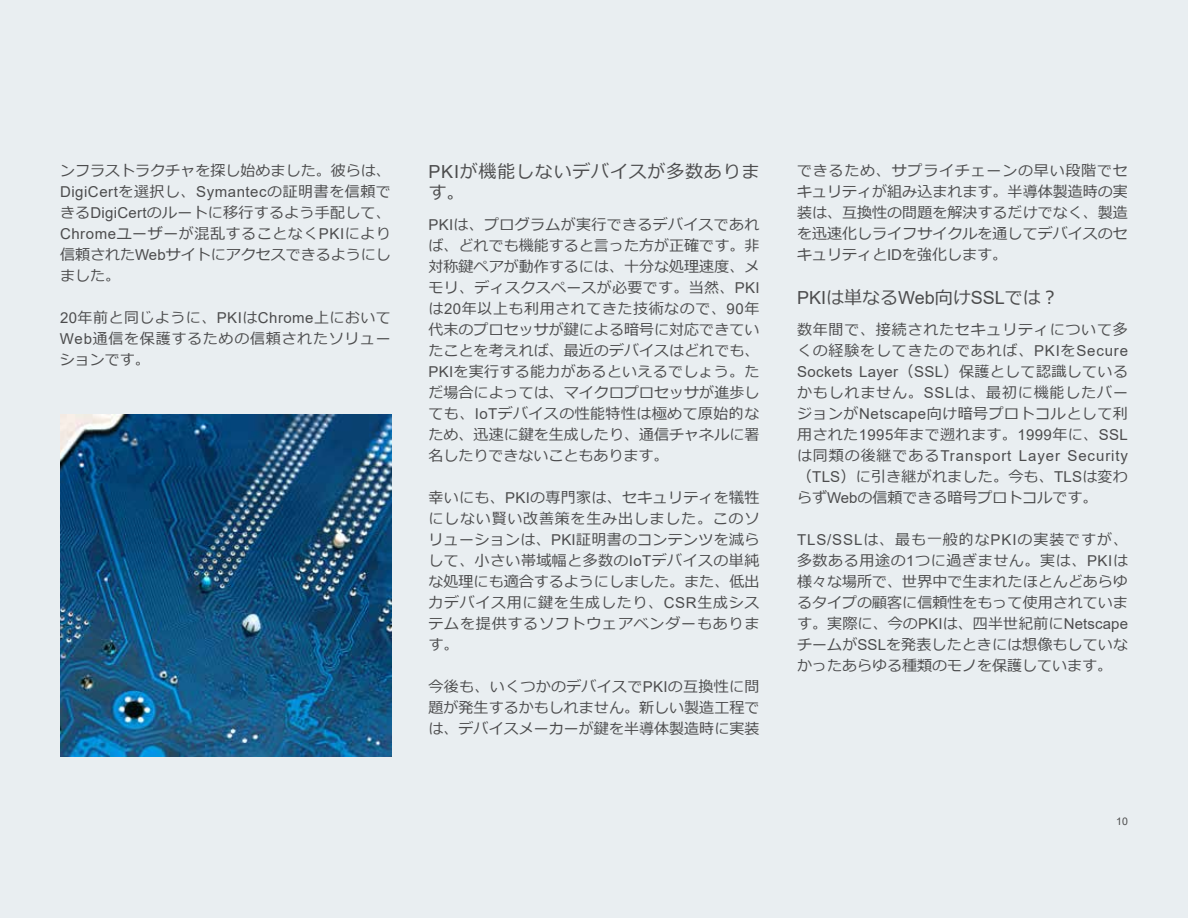
<style>
.page{position:relative;width:1188px;height:918px;background:#e9eef1}
.page>*{position:absolute;margin:0;border:0;box-sizing:border-box;transform-origin:0 0}
.t1{font:18px/21.6px "Meiryo";letter-spacing:.045em;color:#4c4c4d}
.t2{font:18px "Arial";color:#4c4c4d}
.t3{font:15px/21px "Meiryo";letter-spacing:.01em;color:#4c4c4d;text-align:justify}
.t4{font:15px "Arial";letter-spacing:.035em;color:#4c4c4d}
.t5{font:15px/21px "Meiryo";letter-spacing:.055em;color:#4c4c4d}
.t6{font:15px "Arial";letter-spacing:.06em;color:#4c4c4d}
.t7{font:10.5px "Arial";color:#4c4c4d}
.s1{font-family:"Meiryo"}
.s2{font-family:"Arial"}
</style>
<div class="page">
<img style="left:60px;top:415px;width:331px;height:342px">
<p class="t3" style="left:60px;top:161px;width:332px">ンフラストラクチャを探し始めました。彼らは、</p>
<p class="t4" style="left:60px;top:181px;width:332px">DigiCert<span class="s1">を選択し、</span>Symantec<span class="s1">の証明書を信頼で</span></p>
<p class="t3" style="left:60px;top:203px;width:332px">きる<span class="s2">DigiCert</span>のルートに移行するよう手配して、<span class="s2">Chrome</span>ユーザーが混乱することなく<span class="s2">PKI</span>により信頼された<span class="s2">Web</span>サイトにアクセスできるようにしました。</p>
<p class="t3" style="left:60px;top:308px;width:333px"><span class="s2">20</span>年前と同じように、<span class="s2">PKI</span>は<span class="s2">Chrome</span>上において<span class="s2">Web</span>通信を保護するための信頼されたソリューションです。</p>
<p class="t1" style="left:429px;top:162px;width:332px"><span class="s2">PKI</span>が機能しないデバイスが多数あります。</p>
<p class="t3" style="left:429px;top:215px;width:333px"><span class="s2">PKI</span>は、プログラムが実行できるデバイスであれば、どれでも機能すると言った方が正確です。非対称鍵ペアが動作するには、十分な処理速度、メモリ、ディスクスペースが必要です。当然、<span class="s2">PKI</span>は<span class="s2">20</span>年以上も利用されてきた技術なので、<span class="s2">90</span>年代末のプロセッサが鍵による暗号に対応できていたことを考えれば、最近のデバイスはどれでも、<span class="s2">PKI</span>を実行する能力があるといえるでしょう。ただ場合によっては、マイクロプロセッサが進歩しても、<span class="s2">IoT</span>デバイスの性能特性は極めて原始的なため、迅速に鍵を生成したり、通信チャネルに署名したりできないこともあります。</p>
<p class="t3" style="left:429px;top:488px;width:333px">幸いにも、<span class="s2">PKI</span>の専門家は、セキュリティを犠牲にしない賢い改善策を生み出しました。このソリューションは、<span class="s2">PKI</span>証明書のコンテンツを減らして、小さい帯域幅と多数の<span class="s2">IoT</span>デバイスの単純な処理にも適合するようにしました。また、低出力デバイス用に鍵を生成したり、<span class="s2">CSR</span>生成システムを提供するソフトウェアベンダーもあります。</p>
<p class="t3" style="left:429px;top:677px;width:333px">今後も、いくつかのデバイスで<span class="s2">PKI</span>の互換性に問題が発生するかもしれません。新しい製造工程では、デバイスメーカーが鍵を半導体製造時に実装</p>
<p class="t3" style="left:797px;top:161px;width:332px">できるため、サプライチェーンの早い段階でセキュリティが組み込まれます。半導体製造時の実装は、互換性の問題を解決するだけでなく、製造を迅速化しライフサイクルを通してデバイスのセキュリティと<span class="s2">ID</span>を強化します。</p>
<p class="t2" style="left:797px;top:286px;width:263px">PKI<span class="s1">は単なる</span>Web<span class="s1">向け</span>SSL<span class="s1">では︖</span></p>
<p class="t5" style="left:797px;top:320px;width:333px">数年間で、接続されたセキュリティについて多くの経験をしてきたのであれば、<span class="s2">PKI</span>を<span class="s2">Secure</span></p>
<p class="t4" style="left:797px;top:362px;width:333px">Sockets Layer<span class="s1">（</span>SSL<span class="s1">）保護として認識している</span></p>
<p class="t3" style="left:797px;top:383px;width:332px">かもしれません。<span class="s2">SSL</span>は、最初に機能したバージョンが<span class="s2">Netscape</span>向け暗号プロトコルとして利用された<span class="s2">1995</span>年まで遡れます。<span class="s2">1999</span>年に、<span class="s2">SSL</span></p>
<p class="t6" style="left:797px;top:446px;width:333px"><span class="s1">は同類の後継である</span>Transport Layer Security</p>
<p class="t3" style="left:797px;top:467px;width:332px">（<span class="s2">TLS</span>）に引き継がれました。今も、<span class="s2">TLS</span>は変わらず<span class="s2">Web</span>の信頼できる暗号プロトコルです。</p>
<p class="t3" style="left:797px;top:530px;width:333px"><span class="s2">TLS/SSL</span>は、最も一般的な<span class="s2">PKI</span>の実装ですが、多数ある用途の<span class="s2">1</span>つに過ぎません。実は、<span class="s2">PKI</span>は様々な場所で、世界中で生まれたほとんどあらゆるタイプの顧客に信頼性をもって使用されています。実際に、今の<span class="s2">PKI</span>は、四半世紀前に<span class="s2">Netscape</span>チームが<span class="s2">SSL</span>を発表したときには想像もしていなかったあらゆる種類のモノを保護しています。</p>
<p class="t7" style="left:1116px;top:814px;width:13px">10</p>
</div>
